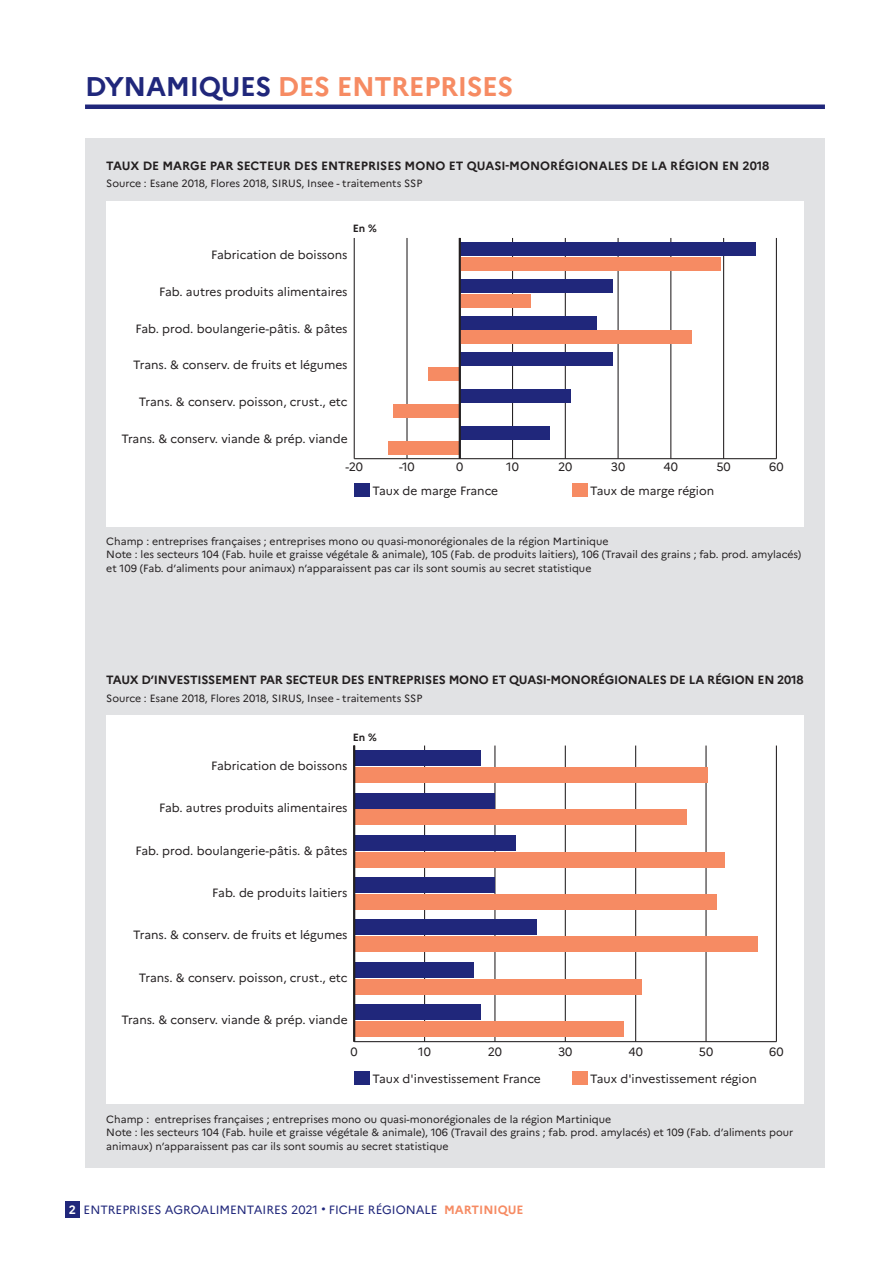
<style>
.page{position:relative;width:893px;height:1263px;background:#fff}
.page>*{position:absolute;margin:0;border:0;box-sizing:border-box;transform-origin:0 0}
.t1{font:700 27px "Marianne";letter-spacing:-.015em;color:#f68b63}
.t2{font:12px "Marianne";color:#231f20}
.t3{font:700 12px "Marianne";letter-spacing:-.015em;color:#231f20}
.t4{font:12px "Marianne";color:#20277b}
.t5{font:10.5px/13.5px "Marianne";color:#231f20}
.t6{font:700 10.5px "Marianne";color:#231f20}
.s1{color:#20277b}
.s2{font-weight:700;color:#fff}
.s3{font-weight:700;color:#f68b63}
</style>
<div class="page">
<div style="left:65px;top:1201px;width:15px;height:16px;background:#20277b"></div>
<hr style="left:85px;top:105px;width:740px;height:4px;background:#20277b">
<div style="left:85px;top:138px;width:740px;height:1029px;background:#e1e2e4"></div>
<div style="left:106px;top:201px;width:698px;height:325px;background:#fff"></div>
<hr style="left:354px;top:458px;width:422px;height:1px;background:#231f20">
<hr style="left:354px;top:238px;width:1px;height:221px;background:#231f20">
<hr style="left:406px;top:238px;width:2px;height:221px;background:#231f20">
<hr style="left:512px;top:238px;width:1px;height:221px;background:#231f20">
<hr style="left:565px;top:238px;width:1px;height:221px;background:#231f20">
<hr style="left:618px;top:238px;width:1px;height:221px;background:#231f20">
<hr style="left:670px;top:238px;width:1px;height:221px;background:#231f20">
<hr style="left:723px;top:238px;width:1px;height:221px;background:#231f20">
<hr style="left:776px;top:238px;width:1px;height:221px;background:#231f20">
<div style="left:460px;top:257px;width:261px;height:13px;background:#f68b63"></div>
<div style="left:460px;top:294px;width:70px;height:13px;background:#f68b63"></div>
<div style="left:460px;top:331px;width:231px;height:13px;background:#f68b63"></div>
<div style="left:428px;top:367px;width:32px;height:14px;background:#f68b63"></div>
<div style="left:393px;top:404px;width:67px;height:13px;background:#f68b63"></div>
<div style="left:389px;top:441px;width:71px;height:13px;background:#f68b63"></div>
<div style="left:460px;top:242px;width:295px;height:14px;background:#20277b"></div>
<div style="left:460px;top:279px;width:153px;height:13px;background:#20277b"></div>
<div style="left:460px;top:316px;width:137px;height:13px;background:#20277b"></div>
<div style="left:460px;top:353px;width:153px;height:13px;background:#20277b"></div>
<div style="left:460px;top:389px;width:111px;height:14px;background:#20277b"></div>
<div style="left:460px;top:426px;width:89px;height:14px;background:#20277b"></div>
<div style="left:572px;top:483px;width:15px;height:13px;background:#f68b63"></div>
<div style="left:354px;top:483px;width:15px;height:13px;background:#20277b"></div>
<hr style="left:459px;top:238px;width:2px;height:221px;background:#231f20">
<div style="left:106px;top:716px;width:698px;height:388px;background:#fff"></div>
<hr style="left:354px;top:1041px;width:422px;height:1px;background:#231f20">
<hr style="left:424px;top:745px;width:1px;height:297px;background:#231f20">
<hr style="left:494px;top:745px;width:1px;height:297px;background:#231f20">
<hr style="left:565px;top:745px;width:1px;height:297px;background:#231f20">
<hr style="left:635px;top:745px;width:1px;height:297px;background:#231f20">
<hr style="left:705px;top:745px;width:2px;height:297px;background:#231f20">
<hr style="left:776px;top:745px;width:1px;height:297px;background:#231f20">
<div style="left:354px;top:767px;width:354px;height:16px;background:#f68b63"></div>
<div style="left:354px;top:810px;width:333px;height:15px;background:#f68b63"></div>
<div style="left:354px;top:852px;width:371px;height:15px;background:#f68b63"></div>
<div style="left:354px;top:894px;width:363px;height:16px;background:#f68b63"></div>
<div style="left:354px;top:937px;width:403px;height:15px;background:#f68b63"></div>
<div style="left:354px;top:979px;width:288px;height:15px;background:#f68b63"></div>
<div style="left:354px;top:1021px;width:270px;height:15px;background:#f68b63"></div>
<div style="left:354px;top:751px;width:127px;height:15px;background:#20277b"></div>
<div style="left:354px;top:793px;width:141px;height:15px;background:#20277b"></div>
<div style="left:354px;top:835px;width:162px;height:15px;background:#20277b"></div>
<div style="left:354px;top:877px;width:141px;height:16px;background:#20277b"></div>
<div style="left:354px;top:920px;width:183px;height:15px;background:#20277b"></div>
<div style="left:354px;top:962px;width:120px;height:15px;background:#20277b"></div>
<div style="left:354px;top:1004px;width:127px;height:16px;background:#20277b"></div>
<div style="left:572px;top:1072px;width:15px;height:13px;background:#f68b63"></div>
<div style="left:354px;top:1072px;width:15px;height:13px;background:#20277b"></div>
<hr style="left:353px;top:745px;width:2px;height:297px;background:#231f20">
<h1 class="t1" style="left:85px;top:70px;width:430px"><span class="s1">DYNAMIQUES</span> DES ENTREPRISES</h1>
<p class="t3" style="left:106px;top:158px;width:665px">TAUX DE MARGE PAR SECTEUR DES ENTREPRISES MONO ET QUASI-MONORÉGIONALES DE LA RÉGION EN 2018</p>
<p class="t5" style="left:106px;top:177px;width:318px">Source : Esane 2018, Flores 2018, SIRUS, Insee - traitements SSP</p>
<p class="t6" style="left:353px;top:222px;width:26px">En %</p>
<p class="t2" style="left:211px;top:247px;width:138px">Fabrication de boissons</p>
<p class="t2" style="left:159px;top:284px;width:190px">Fab. autres produits alimentaires</p>
<p class="t2" style="left:136px;top:321px;width:214px">Fab. prod. boulangerie-pâtis. &amp; pâtes</p>
<p class="t2" style="left:133px;top:358px;width:216px">Trans. &amp; conserv. de fruits et légumes</p>
<p class="t2" style="left:139px;top:394px;width:210px">Trans. &amp; conserv. poisson, crust., etc</p>
<p class="t2" style="left:121px;top:431px;width:228px">Trans. &amp; conserv. viande &amp; prép. viande</p>
<p class="t2" style="left:345px;top:459px;width:19px">-20</p>
<p class="t2" style="left:399px;top:459px;width:17px">-10</p>
<p class="t2" style="left:456px;top:459px;width:9px">0</p>
<p class="t2" style="left:506px;top:459px;width:14px">10</p>
<p class="t2" style="left:558px;top:459px;width:16px">20</p>
<p class="t2" style="left:611px;top:459px;width:16px">30</p>
<p class="t2" style="left:664px;top:459px;width:16px">40</p>
<p class="t2" style="left:716px;top:459px;width:16px">50</p>
<p class="t2" style="left:769px;top:459px;width:16px">60</p>
<p class="t2" style="left:372px;top:483px;width:127px">Taux de marge France</p>
<p class="t2" style="left:590px;top:483px;width:125px">Taux de marge région</p>
<p class="t5" style="left:106px;top:534px;width:696px">Champ : entreprises françaises ; entreprises mono ou quasi-monorégionales de la région Martinique<br>Note : les secteurs 104 (Fab. huile et graisse végétale &amp; animale), 105 (Fab. de produits laitiers), 106 (Travail des grains ; fab. prod. amylacés) et 109 (Fab. d’aliments pour animaux) n’apparaissent pas car ils sont soumis au secret statistique</p>
<p class="t3" style="left:106px;top:672px;width:699px">TAUX D’INVESTISSEMENT PAR SECTEUR DES ENTREPRISES MONO ET QUASI-MONORÉGIONALES DE LA RÉGION EN 2018</p>
<p class="t5" style="left:106px;top:691px;width:318px">Source : Esane 2018, Flores 2018, SIRUS, Insee - traitements SSP</p>
<p class="t6" style="left:353px;top:731px;width:26px">En %</p>
<p class="t2" style="left:211px;top:758px;width:138px">Fabrication de boissons</p>
<p class="t2" style="left:159px;top:801px;width:190px">Fab. autres produits alimentaires</p>
<p class="t2" style="left:136px;top:843px;width:214px">Fab. prod. boulangerie-pâtis. &amp; pâtes</p>
<p class="t2" style="left:212px;top:885px;width:137px">Fab. de produits laitiers</p>
<p class="t2" style="left:133px;top:928px;width:216px">Trans. &amp; conserv. de fruits et légumes</p>
<p class="t2" style="left:139px;top:970px;width:210px">Trans. &amp; conserv. poisson, crust., etc</p>
<p class="t2" style="left:121px;top:1012px;width:228px">Trans. &amp; conserv. viande &amp; prép. viande</p>
<p class="t2" style="left:351px;top:1045px;width:9px">0</p>
<p class="t2" style="left:418px;top:1045px;width:14px">10</p>
<p class="t2" style="left:488px;top:1045px;width:16px">20</p>
<p class="t2" style="left:558px;top:1045px;width:16px">30</p>
<p class="t2" style="left:628px;top:1045px;width:16px">40</p>
<p class="t2" style="left:699px;top:1045px;width:16px">50</p>
<p class="t2" style="left:769px;top:1045px;width:16px">60</p>
<p class="t2" style="left:372px;top:1072px;width:170px">Taux d'investissement France</p>
<p class="t2" style="left:590px;top:1072px;width:168px">Taux d'investissement région</p>
<p class="t5" style="left:106px;top:1112px;width:688px">Champ : entreprises françaises ; entreprises mono ou quasi-monorégionales de la région Martinique<br>Note : les secteurs 104 (Fab. huile et graisse végétale &amp; animale), 106 (Travail des grains ; fab. prod. amylacés) et 109 (Fab. d’aliments pour animaux) n’apparaissent pas car ils sont soumis au secret statistique</p>
<p class="t4" style="left:69px;top:1202px;width:456px"><span class="s2">2</span> ENTREPRISES AGROALIMENTAIRES 2021 • FICHE RÉGIONALE <span class="s3">MARTINIQUE</span></p>
</div>
